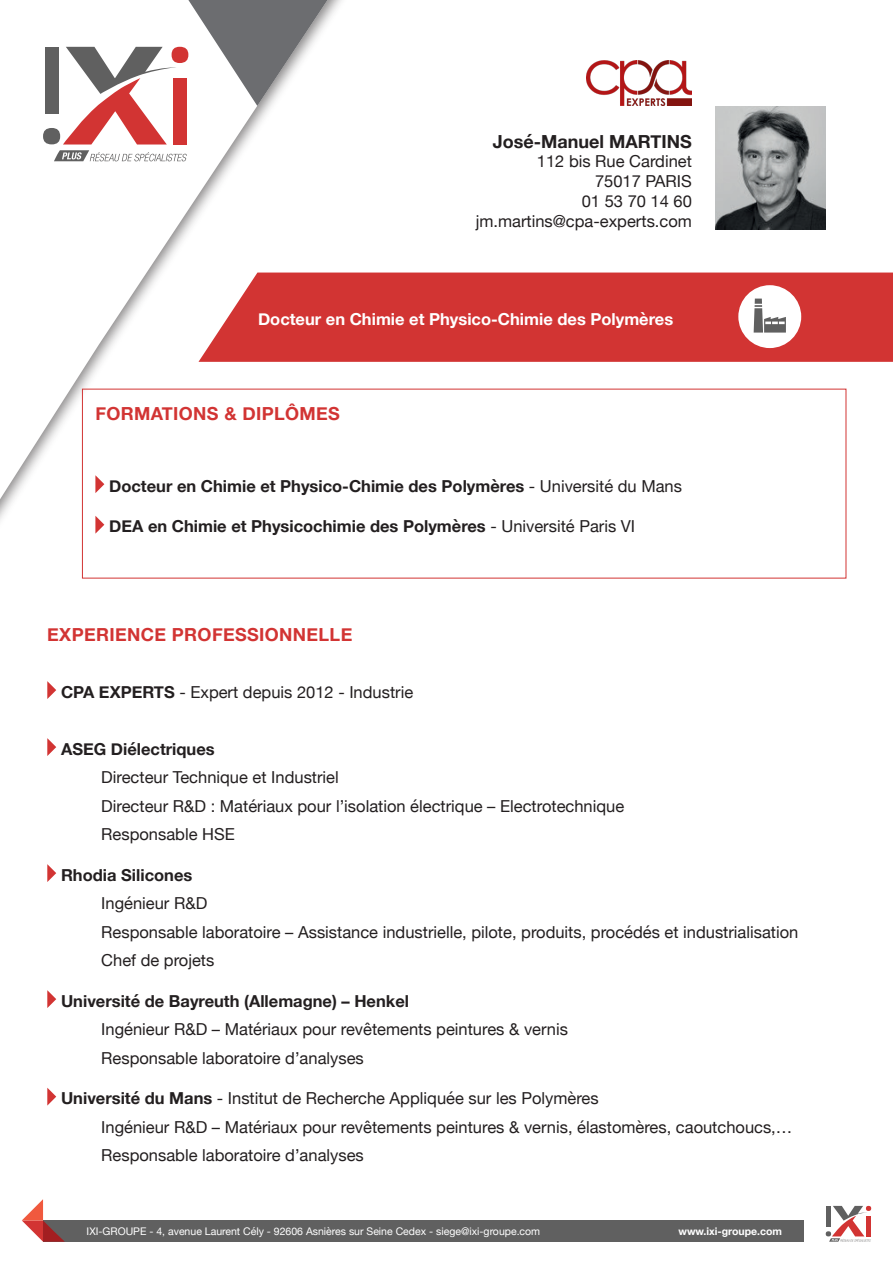
<style>
.page{position:relative;width:893px;height:1263px;background:#fff}
.page>*{position:absolute;margin:0;border:0;box-sizing:border-box;transform-origin:0 0}
.t1{font:700 18px "Helvetica Neue";letter-spacing:.02em;color:#d23433}
.t2{font:700 18px "Helvetica Neue";color:#231f20}
.t3{font:16.5px "Helvetica Neue";color:#231f20}
.t4{font:700 16.5px "Helvetica Neue";color:#231f20}
.t5{font:700 16.5px "Helvetica Neue";color:#fff}
.t6{font:10.5px "Helvetica Neue";color:#fff}
.t7{font:700 10.5px "Helvetica Neue";color:#fff}
.s1{font-weight:400}
.s2{font-weight:700}
</style>
<div class="page">
<div style="left:358px;top:273px;width:535px;height:89px;background:#d23433"></div>
<img style="left:715px;top:106px;width:111px;height:123px">
<div style="left:0;top:0;width:358px;height:543px;background:#231f20;opacity:.55"></div>
<svg style="left:0;top:0;width:342px;height:533px"></svg>
<svg style="left:188px;top:0;width:140px;height:106px"></svg>
<div style="left:43px;top:1220px;width:761px;height:22px;background:#606060"></div>
<svg style="left:22px;top:1199px;width:43px;height:43px"></svg>
<svg style="left:826px;top:1206px;width:45px;height:36px"></svg>
<div style="left:738px;top:285px;width:63px;height:63px;background:#fff;border-radius:50%"></div>
<svg style="left:754px;top:299px;width:32px;height:34px"></svg>
<svg style="left:95px;top:475px;width:9px;height:18px"></svg>
<svg style="left:95px;top:516px;width:9px;height:18px"></svg>
<svg style="left:47px;top:681px;width:9px;height:18px"></svg>
<svg style="left:47px;top:738px;width:9px;height:18px"></svg>
<svg style="left:47px;top:864px;width:9px;height:18px"></svg>
<svg style="left:47px;top:990px;width:9px;height:18px"></svg>
<svg style="left:47px;top:1088px;width:9px;height:17px"></svg>
<img style="left:587px;top:60px;width:105px;height:46px">
<p class="t2" style="left:493px;top:127px;width:200px">José-Manuel MARTINS</p>
<p class="t3" style="left:537px;top:150px;width:156px">112 bis Rue Cardinet</p>
<p class="t3" style="left:595px;top:169px;width:98px">75017 PARIS</p>
<p class="t3" style="left:582px;top:189px;width:112px">01 53 70 14 60</p>
<p class="t3" style="left:476px;top:209px;width:218px">jm.martins@cpa-experts.com</p>
<p class="t5" style="left:258px;top:306px;width:417px">Docteur en Chimie et Physico-Chimie des Polymères</p>
<p class="t1" style="left:95px;top:399px;width:246px">FORMATIONS &amp; DIPLÔMES</p>
<p class="t4" style="left:109px;top:473px;width:574px">Docteur en Chimie et Physico-Chimie des Polymères <span class="s1">- Université du Mans</span></p>
<p class="t4" style="left:109px;top:513px;width:528px">DEA en Chimie et Physicochimie des Polymères <span class="s1">- Université Paris VI</span></p>
<p class="t1" style="left:47px;top:620px;width:307px">EXPERIENCE PROFESSIONNELLE</p>
<p class="t3" style="left:61px;top:680px;width:354px"><span class="s2">CPA EXPERTS</span> - Expert depuis 2012 - Industrie</p>
<p class="t4" style="left:61px;top:736px;width:155px">ASEG Diélectriques</p>
<p class="t3" style="left:101px;top:765px;width:239px">Directeur Technique et Industriel</p>
<p class="t3" style="left:101px;top:794px;width:524px">Directeur R&amp;D : Matériaux pour l’isolation électrique – Electrotechnique</p>
<p class="t3" style="left:101px;top:822px;width:135px">Responsable HSE</p>
<p class="t4" style="left:61px;top:862px;width:133px">Rhodia Silicones</p>
<p class="t3" style="left:101px;top:891px;width:108px">Ingénieur R&amp;D</p>
<p class="t3" style="left:101px;top:920px;width:699px">Responsable laboratoire – Assistance industrielle, pilote, produits, procédés et industrialisation</p>
<p class="t3" style="left:101px;top:948px;width:115px">Chef de projets</p>
<p class="t4" style="left:61px;top:988px;width:349px">Université de Bayreuth (Allemagne) – Henkel</p>
<p class="t3" style="left:101px;top:1017px;width:468px">Ingénieur R&amp;D – Matériaux pour revêtements peintures &amp; vernis</p>
<p class="t3" style="left:101px;top:1046px;width:264px">Responsable laboratoire d’analyses</p>
<p class="t3" style="left:61px;top:1086px;width:539px"><span class="s2">Université du Mans</span> - Institut de Recherche Appliquée sur les Polymères</p>
<p class="t3" style="left:101px;top:1115px;width:693px">Ingénieur R&amp;D – Matériaux pour revêtements peintures &amp; vernis, élastomères, caoutchoucs,…</p>
<p class="t3" style="left:101px;top:1143px;width:264px">Responsable laboratoire d’analyses</p>
<p class="t6" style="left:87px;top:1223px;width:455px">IXI-GROUPE - 4, avenue Laurent Cély - 92606 Asnières sur Seine Cedex - siege@ixi-groupe.com</p>
<p class="t7" style="left:678px;top:1223px;width:105px">www.ixi-groupe.com</p>
</div>
